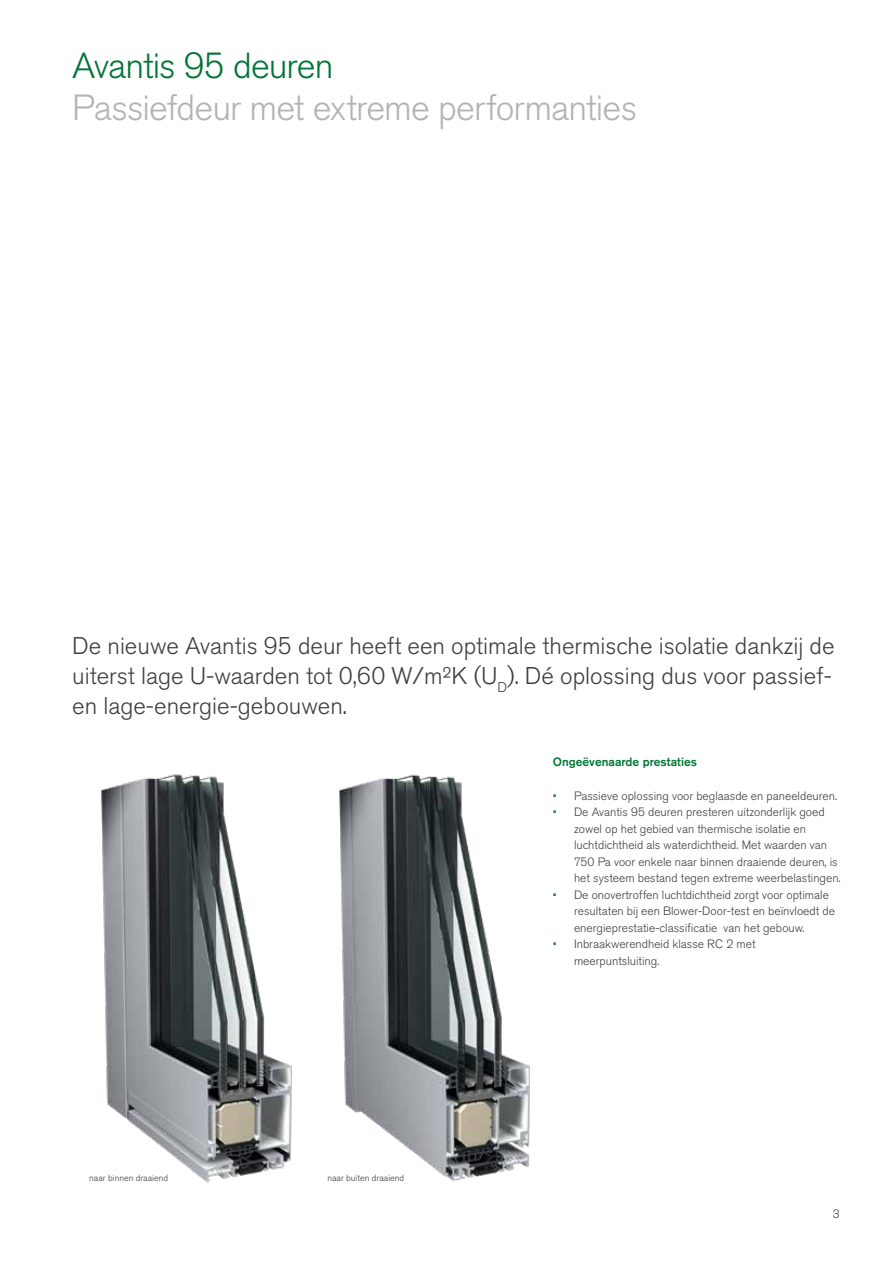
<style>
.page{position:relative;width:893px;height:1263px;background:#fff}
.page>*{position:absolute;margin:0;border:0;box-sizing:border-box;transform-origin:0 0}
.t1{font:300 36px "Akzidenz Grotesk Pro";letter-spacing:-.025em;color:#b1b3b4}
.t2{font:300 36px "Akzidenz Grotesk Pro";letter-spacing:-.025em;color:#027635}
.t3{font:300 24px/30px "Akzidenz Grotesk Pro";color:#3e3d40;text-align:justify}
.t4{font:300 12px/16.5px "Akzidenz Grotesk Pro";color:#3e3d40}
.t5{font:500 12px "Akzidenz Grotesk Pro";color:#027635}
.t6{font:300 9px "Akzidenz Grotesk Pro";color:#3e3d40}
.s1{color:#348143}
</style>
<div class="page">
<img style="left:339px;top:774px;width:191px;height:408px">
<img style="left:101px;top:774px;width:191px;height:409px">
<h1 class="t2" style="left:72px;top:42px;width:263px">Avantis 95 deuren</h1>
<h1 class="t1" style="left:72px;top:84px;width:567px">Passiefdeur met extreme performanties</h1>
<h2 class="t3" style="left:72px;top:631px;width:764px">De nieuwe Avantis 95 deur heeft een optimale thermische isolatie dankzij de uiterst lage U-waarden tot 0,60 W/m²K (U<sub>D</sub>). Dé oplossing dus voor passief&shy;en lage-energie-gebouwen.</h2>
<p class="t6" style="left:89px;top:1171px;width:80px">naar binnen draaiend</p>
<p class="t6" style="left:327px;top:1171px;width:78px">naar buiten draaiend</p>
<p class="t5" style="left:553px;top:754px;width:146px">Ongeëvenaarde prestaties</p>
<p class="t4" style="left:553px;top:787px;width:286px"><span class="s1">•</span> Passieve oplossing voor beglaasde en paneeldeuren.</p>
<p class="t4" style="left:574px;top:804px;width:268px;text-indent:-21px"><span class="s1">•</span> De Avantis 95 deuren presteren uitzonderlijk goed zowel op het gebied van thermische isolatie en luchtdichtheid als waterdichtheid. Met waarden van 750 Pa voor enkele naar binnen draaiende deuren, is het systeem bestand tegen extreme weerbelastingen.</p>
<p class="t4" style="left:574px;top:886px;width:262px;text-indent:-21px"><span class="s1">•</span> De onovertroffen luchtdichtheid zorgt voor optimale resultaten bij een Blower-Door-test en beïnvloedt de energieprestatie-classificatie van het gebouw.</p>
<p class="t4" style="left:574px;top:936px;width:183px;text-indent:-21px"><span class="s1">•</span> Inbraakwerendheid klasse RC 2 met meerpuntsluiting.</p>
<p class="t4" style="left:833px;top:1205px;width:8px">3</p>
</div>
